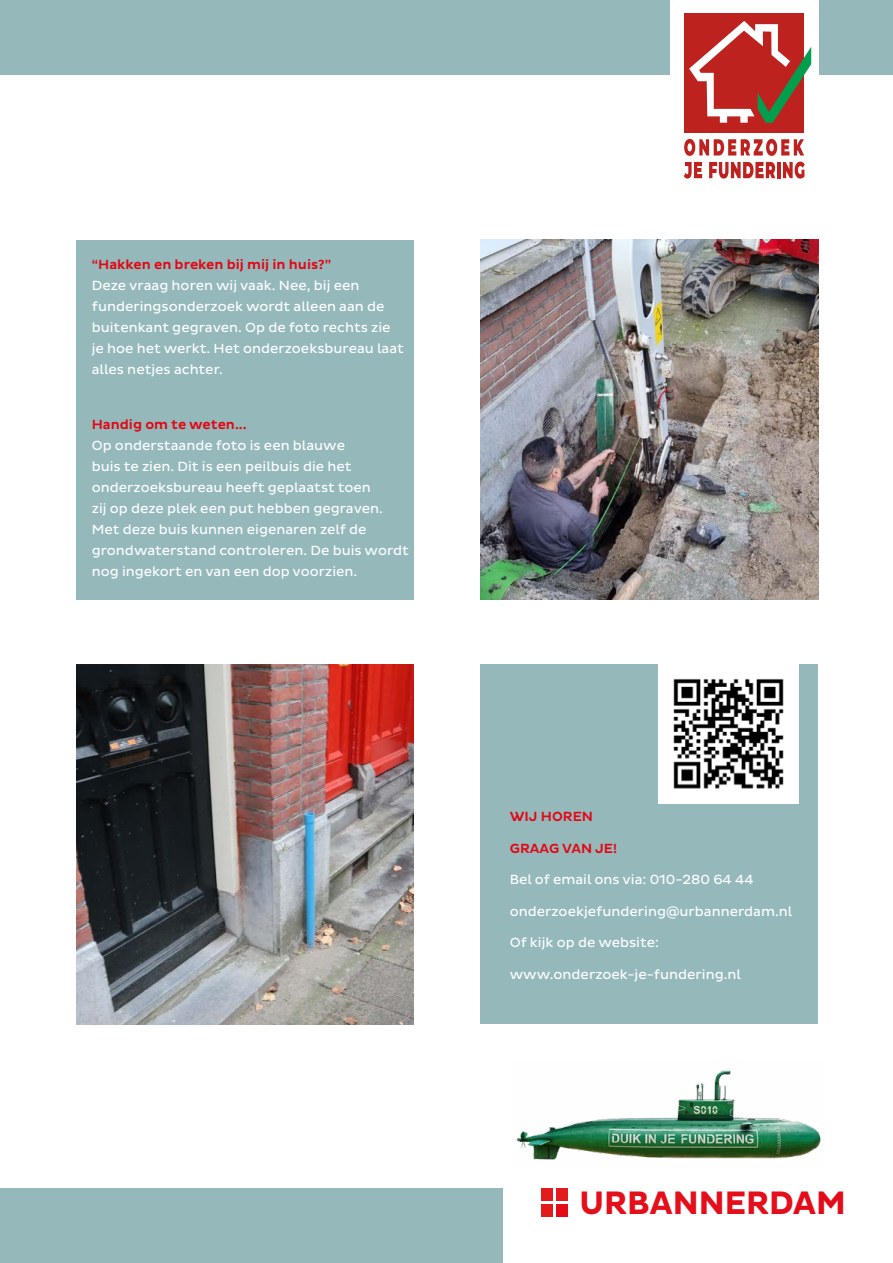
<style>
.page{position:relative;width:893px;height:1263px;background:#fff}
.page>*{position:absolute;margin:0;border:0;box-sizing:border-box;transform-origin:0 0}
.t1{font:700 33px "Pluto Sans";color:#e40f1a;scale:.95 1}
.t2{font:13.5px/21px "Pluto Sans";color:#fff}
.t3{font:500 13.5px "Pluto Sans";color:#e30613}
.s1{color:#e30b17}
</style>
<div class="page">
<div style="left:76px;top:240px;width:338px;height:359px;background:#95b9bb"></div>
<div style="left:0;top:0;width:893px;height:75px;background:#95b9bb"></div>
<img style="left:76px;top:664px;width:338px;height:360px">
<img style="left:480px;top:240px;width:338px;height:359px">
<div style="left:670px;top:0;width:148px;height:191px;background:#fff"></div>
<div style="left:684px;top:14px;width:120px;height:119px;background:#bd221f"></div>
<svg style="left:684px;top:139px;width:120px;height:17px"></svg>
<svg style="left:684px;top:162px;width:18px;height:17px"></svg>
<svg style="left:709px;top:162px;width:66px;height:17px"></svg>
<hr style="left:777px;top:162px;width:3px;height:16px;background:#bd221f">
<svg style="left:783px;top:162px;width:22px;height:17px"></svg>
<svg style="left:689px;top:21px;width:122px;height:102px"></svg>
<div style="left:0;top:1188px;width:503px;height:75px;background:#95b9bb"></div>
<img style="left:516px;top:1070px;width:305px;height:90px">
<div style="left:480px;top:664px;width:338px;height:360px;background:#95b9bb"></div>
<img style="left:659px;top:664px;width:140px;height:140px">
<div style="left:541px;top:1188px;width:12px;height:13px;background:#e31b1c"></div>
<div style="left:556px;top:1188px;width:11px;height:13px;background:#e31b1c"></div>
<div style="left:541px;top:1204px;width:12px;height:12px;background:#e31b1c"></div>
<div style="left:556px;top:1204px;width:11px;height:12px;background:#e30b17"></div>
<p class="t3" style="left:92px;top:257px;width:241px">“Hakken en breken bij mij in huis?”</p>
<p class="t2" style="left:92px;top:275px;width:314px">Deze vraag horen wij vaak. Nee, bij een funderingsonderzoek wordt alleen aan de buitenkant gegraven. Op de foto rechts zie je hoe het werkt. Het onderzoeksbureau laat alles netjes achter.</p>
<p class="t3" style="left:92px;top:416px;width:156px">Handig om te weten...</p>
<p class="t2" style="left:92px;top:435px;width:319px">Op onderstaande foto is een blauwe<br>buis te zien. Dit is een peilbuis die het onderzoeksbureau heeft geplaatst toen<br>zij op deze plek een put hebben gegraven.<br>Met deze buis kunnen eigenaren zelf de grondwaterstand controleren. De buis wordt nog ingekort en van een dop voorzien.</p>
<p class="t3" style="left:510px;top:809px;width:85px">WIJ HOREN</p>
<p class="t3" style="left:510px;top:841px;width:109px">GRAAG VAN JE!</p>
<p class="t2" style="left:510px;top:869px;width:245px">Bel of email ons via: 010-280 64 44</p>
<p class="t2" style="left:510px;top:901px;width:284px">onderzoekjefundering@urbannerdam.nl</p>
<p class="t2" style="left:510px;top:932px;width:151px">Of kijk op de website:</p>
<p class="t2" style="left:510px;top:964px;width:233px">www.onderzoek-je-fundering.nl</p>
<h1 class="t1" style="left:579px;top:1184px;width:282px">URBANNERD<span class="s1">AM</span></h1>
</div>
